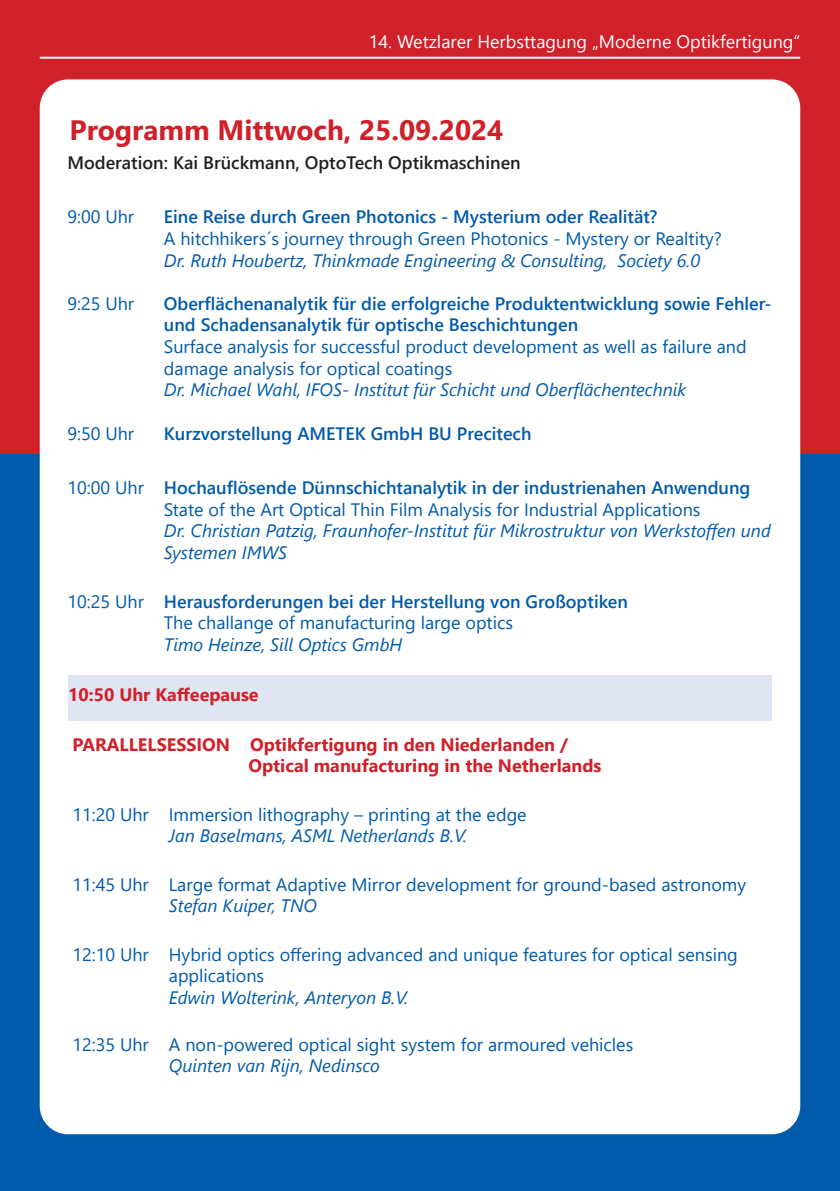
<style>
.page{position:relative;width:840px;height:1191px;background:#fff}
.page>*{position:absolute;margin:0;border:0;box-sizing:border-box;transform-origin:0 0}
.Inhalt_Session{font:700 28px "Segoe UI";color:#d02029}
.Inhalt_Vortrag_-_deutsch{font:600 18px/21.6px "Segoe UI";color:#015aaa}
.Inhalt_Session-2{font:18px/21.6px "Segoe UI";color:#015aaa}
.Inhalt_Vortrag_-_deutsch-2{font:italic 18px/21.6px "Segoe UI";color:#015aaa}
.Inhalt_Vortrag_-_deutsch-3{font:18px/21.6px "Segoe UI";color:#015aaa}
.Inhalt_Session-3{font:700 18px/21.6px "Segoe UI";color:#d02029}
.t1{font:18px "Segoe UI";color:#fff}
.Inhalt_Vortrag_-_deutsch-4{font:600 18px "Segoe UI";color:#231f20}
.s1{font-weight:600}
.s2{font-style:italic}
.s3{font-weight:400}
.s4{font-weight:400;font-style:italic}
.s5{font-style:normal}
.s6{font-weight:600;font-style:normal}
</style>
<div class="page">
<div style="left:0;top:454px;width:839px;height:737px;background:#015aaa"></div>
<div style="left:0;top:0;width:839px;height:454px;background:#d02029"></div>
<hr style="left:40px;top:57px;width:759px;height:2px;background:#fff">
<div style="left:40px;top:79px;width:759px;height:1055px;background:#fff;border-radius:28px"></div>
<div style="left:68px;top:675px;width:703px;height:45px;background:#e0e5f3"></div>
<p class="t1" style="left:368px;top:24px;width:432px">14. Wetzlarer Herbsttagung „Moderne Optikfertigung“</p>
<p class="Inhalt_Session" style="left:69px;top:104px;width:435px">Programm Mittwoch, 25.09.2024</p>
<p class="Inhalt_Vortrag_-_deutsch-4" style="left:67px;top:145px;width:454px">Moderation: Kai Brückmann, OptoTech Optikmaschinen</p>
<p class="Inhalt_Vortrag_-_deutsch-3" style="left:67px;top:205px;width:68px">9:00 Uhr</p>
<p class="Inhalt_Vortrag_-_deutsch-3" style="left:164px;top:205px;width:559px"><span class="s1">Eine Reise durch Green Photonics - Mysterium oder Realität?<br></span>A hitchhikers´s journey through Green Photonics - Mystery or Realtity?<br><span class="s2">Dr. Ruth Houbertz, Thinkmade Engineering &amp; Consulting, Society 6.0</span></p>
<p class="Inhalt_Vortrag_-_deutsch-3" style="left:67px;top:291px;width:68px">9:25 Uhr</p>
<p class="Inhalt_Vortrag_-_deutsch" style="left:164px;top:291px;width:609px">Oberflächenanalytik für die erfolgreiche Produktentwicklung sowie Fehler&shy;und Schadensanalytik für optische Beschichtungen<br><span class="s3">Surface analysis for successful product development as well as failure and damage analysis for optical coatings<br></span><span class="s4">Dr. Michael Wahl, IFOS- Institut für Schicht und Oberflächentechnik</span></p>
<p class="Inhalt_Vortrag_-_deutsch-3" style="left:67px;top:421px;width:68px">9:50 Uhr</p>
<p class="Inhalt_Vortrag_-_deutsch" style="left:164px;top:421px;width:369px">Kurzvorstellung AMETEK GmbH BU Precitech</p>
<p class="Inhalt_Vortrag_-_deutsch-2" style="left:164px;top:474px;width:608px;text-indent:-96px"><span class="s5">10:00 Uhr</span> <span class="s6">Hochauflösende Dünnschichtanalytik in der industrienahen Anwendung </span><span class="s5">State of the Art Optical Thin Film Analysis for Industrial Applications<br></span>Dr. Christian Patzig, Fraunhofer-Institut für Mikrostruktur von Werkstoffen und Systemen IMWS</p>
<p class="Inhalt_Vortrag_-_deutsch" style="left:164px;top:589px;width:465px;text-indent:-96px"><span class="s3">10:25 Uhr</span> Herausforderungen bei der Herstellung von Großoptiken<br><span class="s3">The challange of manufacturing large optics<br></span><span class="s4">Timo Heinze, Sill Optics GmbH</span></p>
<p class="Inhalt_Session-3" style="left:68px;top:682px;width:192px">10:50 Uhr Kaffeepause</p>
<p class="Inhalt_Session-3" style="left:248px;top:732px;width:354px;text-indent:-176px">PARALLELSESSION Optikfertigung in den Niederlanden /<br>Optical manufacturing in the Netherlands</p>
<p class="Inhalt_Session-2" style="left:169px;top:802px;width:359px;text-indent:-96px">11:20 Uhr Immersion lithography – printing at the edge<br><span class="s2">Jan Baselmans, ASML Netherlands B.V.</span></p>
<p class="Inhalt_Session-2" style="left:169px;top:872px;width:578px;text-indent:-96px">11:45 Uhr Large format Adaptive Mirror development for ground-based astronomy<br><span class="s2">Stefan Kuiper, TNO</span></p>
<p class="Inhalt_Session-2" style="left:169px;top:942px;width:570px;text-indent:-96px">12:10 Uhr Hybrid optics offering advanced and unique features for optical sensing applications<br><span class="s2">Edwin Wolterink, Anteryon B.V.</span></p>
<p class="Inhalt_Session-2" style="left:169px;top:1032px;width:466px;text-indent:-96px">12:35 Uhr A non-powered optical sight system for armoured vehicles<br><span class="s2">Quinten van Rijn, Nedinsco</span></p>
</div>
